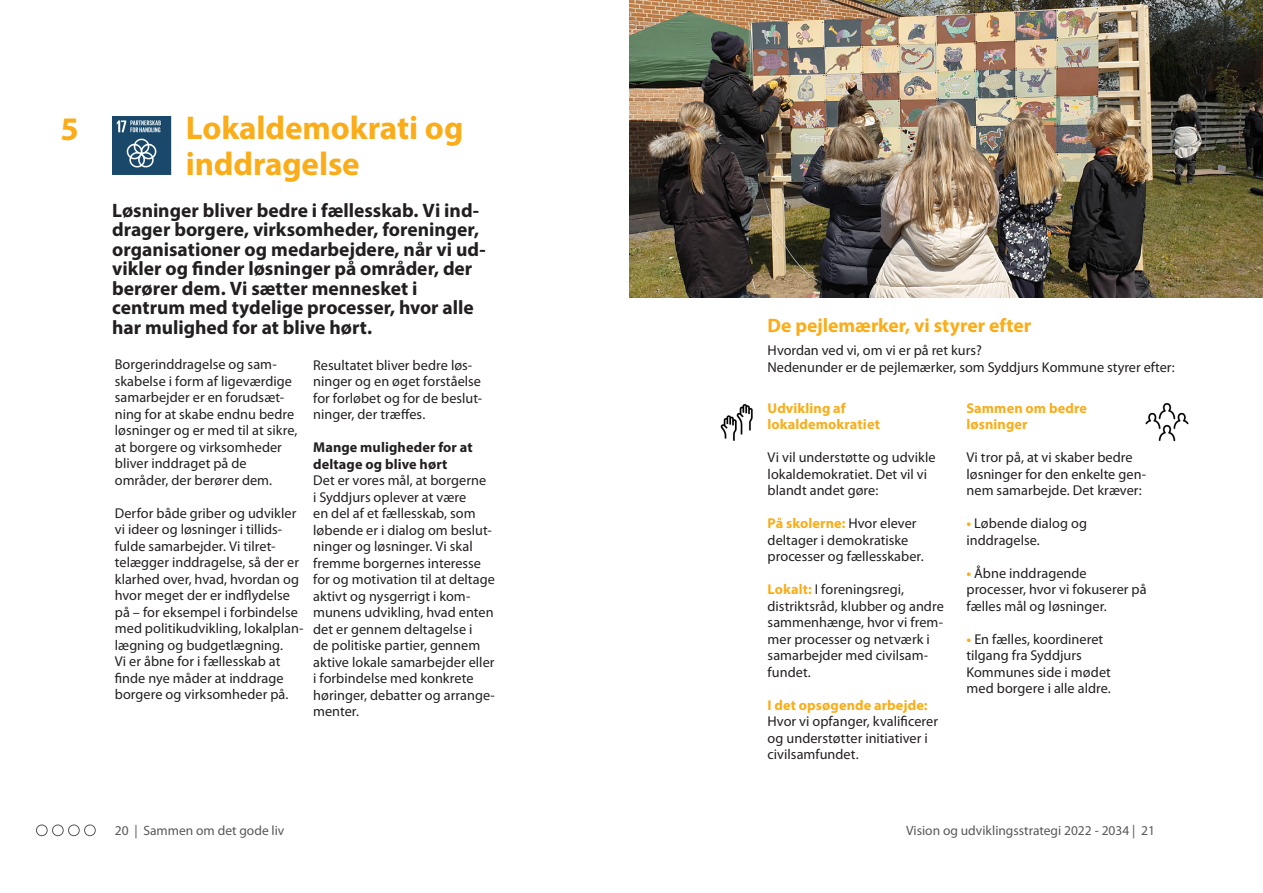
<style>
.page{position:relative;width:1263px;height:893px;background:#fff}
.page>*{position:absolute;margin:0;border:0;box-sizing:border-box;transform-origin:0 0}
.t1{font:700 33px "Myriad Pro";letter-spacing:-.005em;color:#faad19}
.t2{font:700 19.5px/19.5px "Myriad Pro";color:#231f20}
.t3{font:700 19.5px "Myriad Pro";color:#faad19}
.t4{font:14.25px/16.5px "Myriad Pro";letter-spacing:.005em;color:#231f20}
.t5{font:700 14.25px/16.5px "Myriad Pro";letter-spacing:.01em;color:#faad19}
.t6{font:700 14.25px/16.5px "Myriad Pro";letter-spacing:.01em;color:#231f20}
.t7{font:13.5px "Myriad Pro";color:#57585a}
.s1{font-weight:400;color:#231f20}
.s2{font-weight:700;color:#faad19}
</style>
<div class="page">
<img style="left:629px;top:0;width:634px;height:298px">
<img style="left:720px;top:403px;width:33px;height:38px">
<img style="left:1145px;top:402px;width:44px;height:40px">
<img style="left:112px;top:116px;width:60px;height:58px">
<div style="left:36px;top:825px;width:12px;height:11px;border:1px solid #57585a;border-radius:50%"></div>
<div style="left:68px;top:825px;width:12px;height:11px;border:1px solid #57585a;border-radius:50%"></div>
<div style="left:52px;top:825px;width:12px;height:11px;border:1px solid #57585a;border-radius:50%"></div>
<div style="left:84px;top:825px;width:12px;height:11px;border:1px solid #57585a;border-radius:50%"></div>
<p class="t1" style="left:61px;top:107px;width:20px">5</p>
<p class="t1" style="left:186px;top:107px;width:279px">Lokaldemokrati og</p>
<p class="t1" style="left:186px;top:143px;width:175px">inddragelse</p>
<p class="t2" style="left:112px;top:200px;width:375px">Løsninger bliver bedre i fællesskab. Vi ind&shy;drager borgere, virksomheder, foreninger, organisationer og medarbejdere, når vi ud&shy;vikler og finder løsninger på områder, der berører dem. Vi sætter mennesket i</p>
<p class="t2" style="left:112px;top:297px;width:363px">centrum med tydelige processer, hvor alle har mulighed for at blive hørt.</p>
<p class="t4" style="left:313px;top:356px;width:171px">Resultatet bliver bedre løs&shy;ninger og en øget forståelse for forløbet og for de beslut&shy;ninger, der træffes.</p>
<p class="t6" style="left:313px;top:439px;width:161px">Mange muligheder for at deltage og blive hørt</p>
<p class="t4" style="left:313px;top:472px;width:183px">Det er vores mål, at borgerne<br>i Syddjurs oplever at være<br>en del af et fællesskab, som løbende er i dialog om beslut&shy;ninger og løsninger. Vi skal fremme borgernes interesse for og motivation til at deltage aktivt og nysgerrigt i kom&shy;munens udvikling, hvad enten det er gennem deltagelse i<br>de politiske partier, gennem aktive lokale samarbejder eller i forbindelse med konkrete høringer, debatter og arrange&shy;menter.</p>
<p class="t3" style="left:767px;top:313px;width:265px">De pejlemærker, vi styrer efter</p>
<p class="t4" style="left:767px;top:342px;width:216px">Hvordan ved vi, om vi er på ret kurs?</p>
<p class="t4" style="left:115px;top:356px;width:163px">Borgerinddragelse og sam-</p>
<p class="t4" style="left:767px;top:359px;width:409px">Nedenunder er de pejlemærker, som Syddjurs Kommune styrer efter:</p>
<p class="t4" style="left:115px;top:373px;width:184px">skabelse i form af ligeværdige samarbejder er en forudsæt&shy;ning for at skabe endnu bedre løsninger og er med til at sikre, at borgere og virksomheder bliver inddraget på de</p>
<p class="t4" style="left:115px;top:472px;width:159px">områder, der berører dem.</p>
<p class="t4" style="left:115px;top:505px;width:190px">Derfor både griber og udvikler vi ideer og løsninger i tillids&shy;fulde samarbejder. Vi tilret&shy;telægger inddragelse, så der er klarhed over, hvad, hvordan og hvor meget der er indflydelse på – for eksempel i forbindelse med politikudvikling, lokalplan&shy;lægning og budgetlægning.</p>
<p class="t4" style="left:115px;top:653px;width:175px">Vi er åbne for i fællesskab at finde nye måder at inddrage borgere og virksomheder på.</p>
<p class="t5" style="left:767px;top:399px;width:114px">Udvikling af lokaldemokratiet</p>
<p class="t4" style="left:767px;top:449px;width:169px">Vi vil understøtte og udvikle lokaldemokratiet. Det vil vi blandt andet gøre:</p>
<p class="t5" style="left:767px;top:514px;width:150px">På skolerne: <span class="s1">Hvor elever</span></p>
<p class="t4" style="left:767px;top:531px;width:158px">deltager i demokratiske processer og fællesskaber.</p>
<p class="t4" style="left:767px;top:581px;width:178px"><span class="s2">Lokalt:</span> I foreningsregi, distriktsråd, klubber og andre sammenhænge, hvor vi frem&shy;mer processer og netværk i samarbejder med civilsam&shy;fundet.</p>
<p class="t4" style="left:767px;top:696px;width:172px"><span class="s2">I det opsøgende arbejde:<br></span>Hvor vi opfanger, kvalificerer og understøtter initiativer i civilsamfundet.</p>
<p class="t5" style="left:966px;top:399px;width:122px">Sammen om bedre</p>
<p class="t5" style="left:966px;top:415px;width:63px">løsninger</p>
<p class="t4" style="left:966px;top:449px;width:181px">Vi tror på, at vi skaber bedre løsninger for den enkelte gen&shy;nem samarbejde. Det kræver:</p>
<p class="t4" style="left:966px;top:515px;width:122px"><span class="s2">•</span> Løbende dialog og inddragelse.</p>
<p class="t4" style="left:966px;top:564px;width:182px"><span class="s2">•</span> Åbne inddragende processer, hvor vi fokuserer på fælles mål og løsninger.</p>
<p class="t4" style="left:966px;top:630px;width:146px"><span class="s2">•</span> En fælles, koordineret tilgang fra Syddjurs<br>Kommunes side i mødet med borgere i alle aldre.</p>
<p class="t7" style="left:115px;top:822px;width:171px">20 | Sammen om det gode liv</p>
<p class="t7" style="left:906px;top:822px;width:250px">Vision og udviklingsstrategi 2022 - 2034 | 21</p>
</div>
